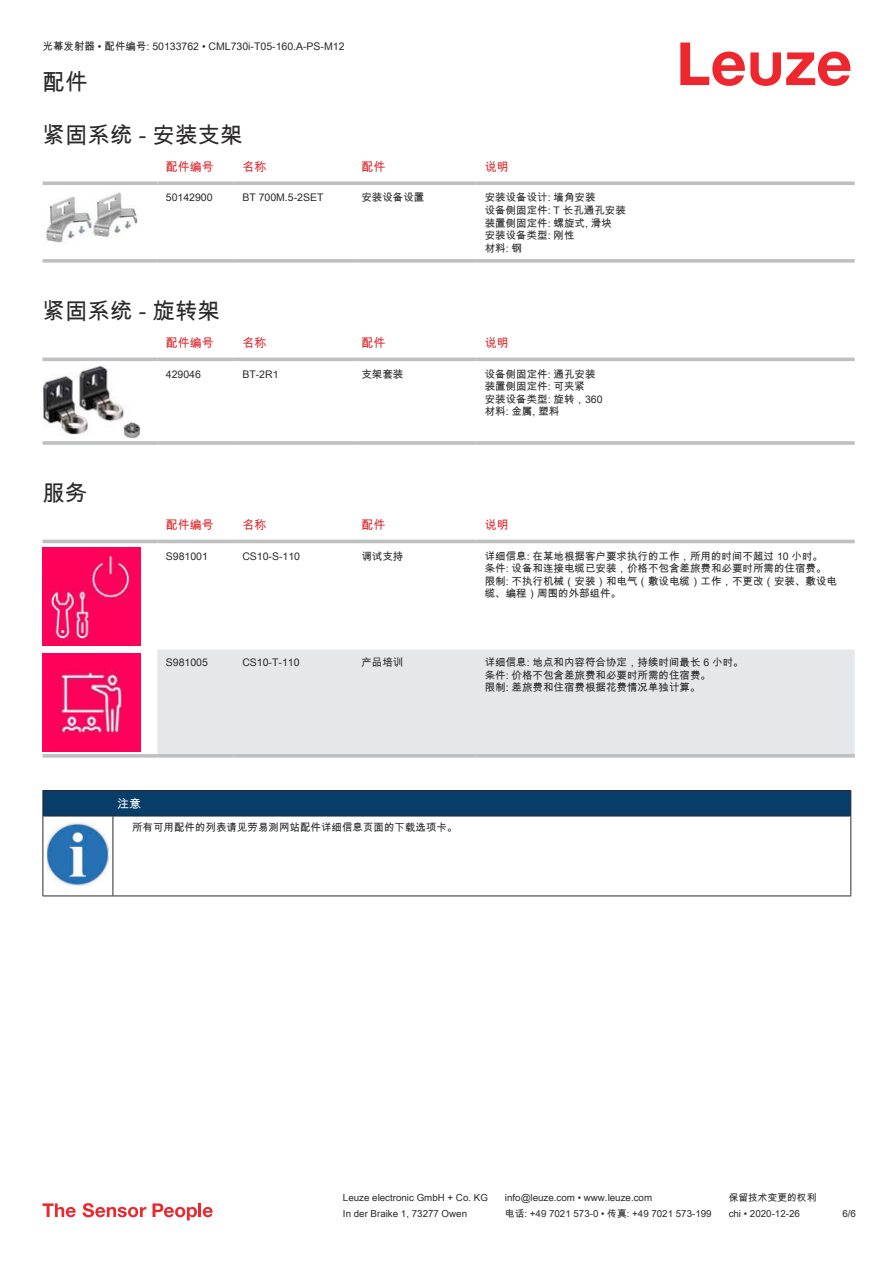
<style>
.page{position:relative;width:893px;height:1263px;background:#fff}
.page>*{position:absolute;margin:0;border:0;box-sizing:border-box;transform-origin:0 0}
.t1{font:22.5px "Arial Unicode MS";color:#2b292a}
.t2{font:12px "Arial Unicode MS";color:#db2a30}
.t3{font:12px "Arial Unicode MS";color:#fff}
.t4{font:10.5px/12.6px "Arial Unicode MS";color:#2b292a}
.t5{font:9.75px "Arial Unicode MS";color:#2b292a}
</style>
<div class="page">
<svg style="left:680px;top:43px;width:170px;height:43px"></svg>
<svg style="left:43px;top:181px;width:114px;height:4px"></svg>
<svg style="left:157px;top:181px;width:77px;height:4px"></svg>
<svg style="left:234px;top:181px;width:119px;height:4px"></svg>
<svg style="left:353px;top:181px;width:123px;height:4px"></svg>
<svg style="left:476px;top:181px;width:379px;height:4px;background:#c4c6c8"></svg>
<svg style="left:43px;top:259px;width:114px;height:4px"></svg>
<svg style="left:157px;top:259px;width:77px;height:4px"></svg>
<svg style="left:234px;top:259px;width:119px;height:4px"></svg>
<svg style="left:353px;top:259px;width:123px;height:4px"></svg>
<svg style="left:476px;top:259px;width:379px;height:4px;background:#c3c5c7"></svg>
<img style="left:46px;top:192px;width:92px;height:51px">
<svg style="left:43px;top:357px;width:114px;height:4px"></svg>
<svg style="left:157px;top:357px;width:77px;height:4px"></svg>
<svg style="left:234px;top:357px;width:119px;height:4px"></svg>
<svg style="left:353px;top:357px;width:123px;height:4px"></svg>
<svg style="left:476px;top:357px;width:379px;height:4px;background:#c5c7c9"></svg>
<hr style="left:43px;top:441px;width:114px;height:4px;background:#bdbfc1">
<hr style="left:157px;top:441px;width:77px;height:4px;background:#c9cbcc">
<hr style="left:234px;top:441px;width:119px;height:4px;background:#c4c6c7">
<hr style="left:353px;top:441px;width:123px;height:4px;background:#bdbfc1">
<hr style="left:476px;top:441px;width:379px;height:4px;background:#c9cbcc">
<img style="left:43px;top:366px;width:97px;height:73px">
<svg style="left:43px;top:539px;width:812px;height:213px"></svg>
<div style="left:157px;top:649px;width:698px;height:105px;background:#e6e7e9"></div>
<hr style="left:43px;top:540px;width:114px;height:3px;background:#bdbfc1">
<hr style="left:157px;top:540px;width:77px;height:3px;background:#bdbfc1">
<hr style="left:234px;top:540px;width:119px;height:3px;background:#bdbfc1">
<hr style="left:353px;top:540px;width:123px;height:3px;background:#bdbfc1">
<hr style="left:476px;top:540px;width:379px;height:3px;background:#bdbfc1">
<svg style="left:43px;top:754px;width:114px;height:4px"></svg>
<svg style="left:157px;top:754px;width:77px;height:4px"></svg>
<svg style="left:234px;top:754px;width:119px;height:4px"></svg>
<svg style="left:353px;top:754px;width:123px;height:4px"></svg>
<svg style="left:476px;top:754px;width:379px;height:4px;background:#c3c5c7"></svg>
<img style="left:43px;top:547px;width:97px;height:98px">
<img style="left:43px;top:654px;width:97px;height:98px">
<hr style="left:43px;top:816px;width:70px;height:1px;background:#2b292a">
<svg style="left:43px;top:790px;width:808px;height:26px;background:#083b65"></svg>
<hr style="left:113px;top:816px;width:738px;height:1px;background:#2b292a">
<hr style="left:43px;top:816px;width:1px;height:75px;background:#2b292a">
<hr style="left:113px;top:816px;width:1px;height:75px;background:#2b292a">
<hr style="left:850px;top:816px;width:1px;height:75px;background:#2b292a">
<hr style="left:43px;top:895px;width:70px;height:1px;background:#2b292a">
<hr style="left:113px;top:895px;width:738px;height:1px;background:#2b292a">
<img style="left:47px;top:822px;width:61px;height:63px">
<svg style="left:43px;top:1203px;width:33px;height:14px"></svg>
<svg style="left:83px;top:1203px;width:63px;height:14px"></svg>
<svg style="left:153px;top:1203px;width:44px;height:17px"></svg>
<hr style="left:198px;top:1203px;width:3px;height:14px;background:#ed272d">
<svg style="left:203px;top:1207px;width:10px;height:10px"></svg>
<p class="t4" style="left:43px;top:40px;width:304px">光幕发射器 • 配件编号: 50133762 • CML730i-T05-160.A-PS-M12</p>
<h1 class="t1" style="left:43px;top:66px;width:46px">配件</h1>
<h1 class="t1" style="left:43px;top:119px;width:202px">紧固系统 - 安装支架</h1>
<p class="t2" style="left:166px;top:158px;width:49px">配件编号</p>
<p class="t2" style="left:242px;top:158px;width:25px">名称</p>
<p class="t2" style="left:361px;top:158px;width:25px">配件</p>
<p class="t2" style="left:485px;top:158px;width:25px">说明</p>
<p class="t4" style="left:166px;top:191px;width:48px">50142900</p>
<p class="t4" style="left:242px;top:191px;width:83px">BT 700M.5-2SET</p>
<p class="t4" style="left:361px;top:191px;width:64px">安装设备设置</p>
<p class="t4" style="left:485px;top:191px;width:143px">安装设备设计: 墙角安装<br>设备侧固定件: T 长孔通孔安装装置侧固定件: 螺旋式, 滑块<br>安装设备类型: 刚性<br>材料: 钢</p>
<h1 class="t1" style="left:43px;top:295px;width:179px">紧固系统 - 旋转架</h1>
<p class="t2" style="left:166px;top:334px;width:49px">配件编号</p>
<p class="t2" style="left:242px;top:334px;width:25px">名称</p>
<p class="t2" style="left:361px;top:334px;width:25px">配件</p>
<p class="t2" style="left:485px;top:334px;width:25px">说明</p>
<p class="t4" style="left:166px;top:367px;width:37px">429046</p>
<p class="t4" style="left:242px;top:367px;width:38px">BT-2R1</p>
<p class="t4" style="left:361px;top:367px;width:43px">支架套装</p>
<p class="t4" style="left:485px;top:367px;width:119px">设备侧固定件: 通孔安装装置侧固定件: 可夹紧<br>安装设备类型: 旋转，360材料: 金属, 塑料</p>
<h1 class="t1" style="left:43px;top:477px;width:46px">服务</h1>
<p class="t2" style="left:166px;top:516px;width:49px">配件编号</p>
<p class="t2" style="left:242px;top:516px;width:25px">名称</p>
<p class="t2" style="left:361px;top:516px;width:25px">配件</p>
<p class="t2" style="left:485px;top:516px;width:25px">说明</p>
<p class="t4" style="left:166px;top:549px;width:44px">S981001</p>
<p class="t4" style="left:242px;top:549px;width:59px">CS10-S-110</p>
<p class="t4" style="left:361px;top:549px;width:43px">调试支持</p>
<p class="t4" style="left:485px;top:549px;width:354px">详细信息: 在某地根据客户要求执行的工作，所用的时间不超过 10 小时。<br>条件: 设备和连接电缆已安装，价格不包含差旅费和必要时所需的住宿费。限制: 不执行机械（安装）和电气（敷设电缆）工作，不更改（安装、敷设电缆、编 程）周围的外部组件。</p>
<p class="t4" style="left:166px;top:656px;width:44px">S981005</p>
<p class="t4" style="left:242px;top:656px;width:59px">CS10-T-110</p>
<p class="t4" style="left:361px;top:656px;width:43px">产品培训</p>
<p class="t4" style="left:485px;top:656px;width:261px">详细信息: 地点和内容符合协定，持续时间最长 6 小时。条件: 价格不包含差旅费和必要时所需的住宿费。<br>限制: 差旅费和住宿费根据花费情况单独计算。</p>
<p class="t3" style="left:117px;top:795px;width:25px">注意</p>
<p class="t4" style="left:132px;top:820px;width:327px">所有可用配件的列表请见劳易测网站配件详细信息页面的下载选项卡。</p>
<p class="t5" style="left:343px;top:1191px;width:146px">Leuze electronic GmbH + Co. KG</p>
<p class="t5" style="left:505px;top:1191px;width:149px">info@leuze.com • www.leuze.com</p>
<p class="t5" style="left:729px;top:1191px;width:89px">保留技术变更的权利</p>
<p class="t5" style="left:343px;top:1206px;width:126px">In der Braike 1, 73277 Owen</p>
<p class="t5" style="left:505px;top:1206px;width:208px">电话: +49 7021 573-0 • 传真: +49 7021 573-199</p>
<p class="t5" style="left:729px;top:1206px;width:73px">chi • 2020-12-26</p>
<p class="t5" style="left:842px;top:1206px;width:15px">6 /6</p>
</div>
